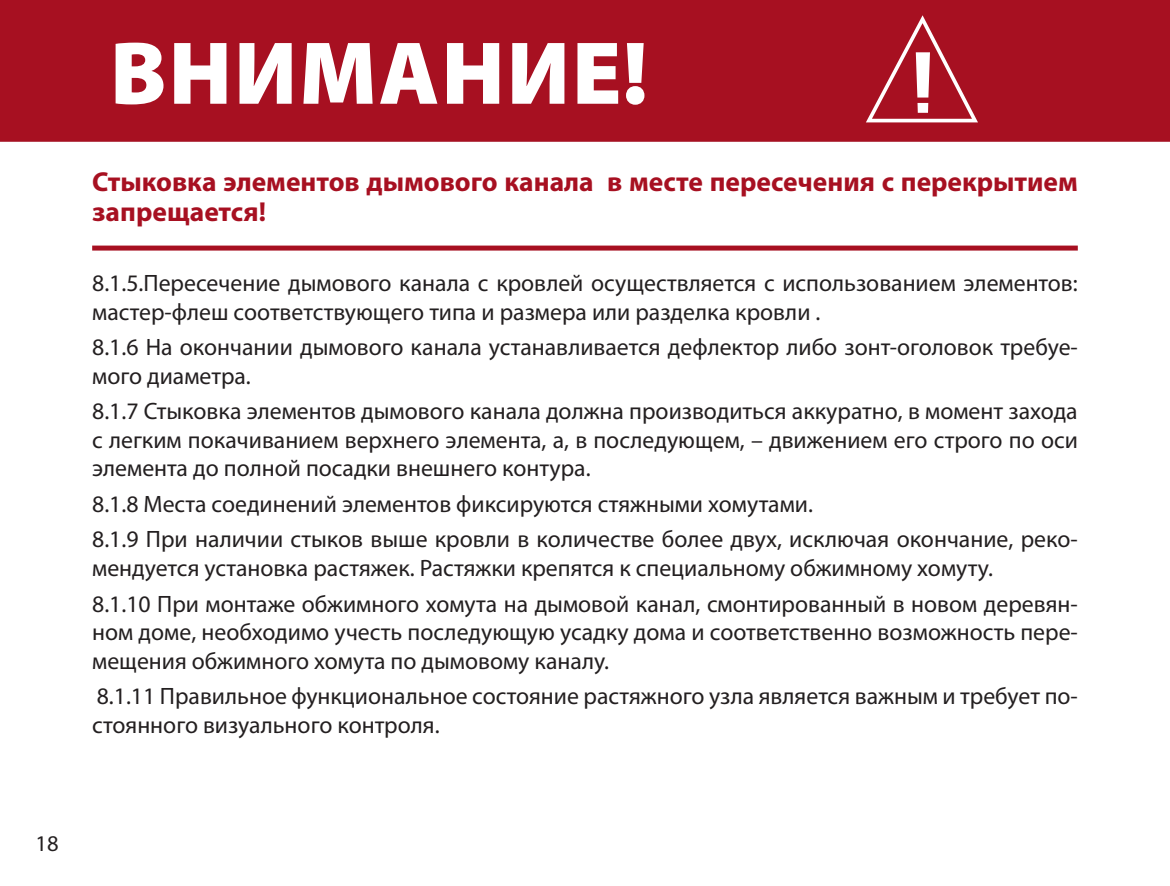
<style>
.page{position:relative;width:1170px;height:886px;background:#fff}
.page>*{position:absolute;margin:0;border:0;box-sizing:border-box;transform-origin:0 0}
.t1{font:900 90px "Myriad Pro";letter-spacing:.02em;color:#fff}
.t2{font:700 27.5px/30px "Myriad Pro";color:#a71021}
.t3{font:23.75px/28.5px "Myriad Pro";color:#231f20}
.t4{font:22.5px "Myriad Pro";color:#231f20}
</style>
<div class="page">
<div style="left:0;top:0;width:1169px;height:142px;background:#a71021"></div>
<svg style="left:865px;top:15px;width:112px;height:107px;background:#b33341"></svg>
<div style="left:917px;top:103px;width:11px;height:10px;background:#fff"></div>
<div style="left:92px;top:246px;width:985px;height:5px;background:#a71021"></div>
<h1 class="t1" style="left:110px;top:20px;width:539px">ВНИМАНИЕ!</h1>
<p class="t2" style="left:92px;top:168px;width:987px">Стыковка элементов дымового канала в месте пересечения с перекрытием запрещается!</p>
<p class="t3" style="left:92px;top:269px;width:987px">8.1.5.Пересечение дымового канала с кровлей осуществляется с использованием элементов: мастер-флеш соответствующего типа и размера или разделка кровли .</p>
<p class="t3" style="left:92px;top:334px;width:987px">8.1.6 На окончании дымового канала устанавливается дефлектор либо зонт-оголовок требуе&shy;мого диаметра.</p>
<p class="t3" style="left:92px;top:398px;width:987px;text-align:justify">8.1.7 Стыковка элементов дымового канала должна производиться аккуратно, в момент захода с легким покачиванием верхнего элемента, а, в последующем, – движением его строго по оси элемента до полной посадки внешнего контура.</p>
<p class="t3" style="left:92px;top:487px;width:986px;line-height:35.5px">8.1.8 Места соединений элементов фиксируются стяжными хомутами.<br>8.1.9 При наличии стыков выше кровли в количестве более двух, исключая окончание, реко-</p>
<p class="t3" style="left:92px;top:551px;width:986px;line-height:35.5px">мендуется установка растяжек. Растяжки крепятся к специальному обжимному хомуту.<br>8.1.10 При монтаже обжимного хомута на дымовой канал, смонтированный в новом деревян-</p>
<p class="t3" style="left:92px;top:618px;width:987px">ном доме, необходимо учесть последующую усадку дома и соответственно возможность пере&shy;мещения обжимного хомута по дымовому каналу.</p>
<p class="t3" style="left:92px;top:682px;width:987px">8.1.11 Правильное функциональное состояние растяжного узла является важным и требует по&shy;стоянного визуального контроля.</p>
<p class="t4" style="left:35px;top:832px;width:25px">18</p>
</div>
